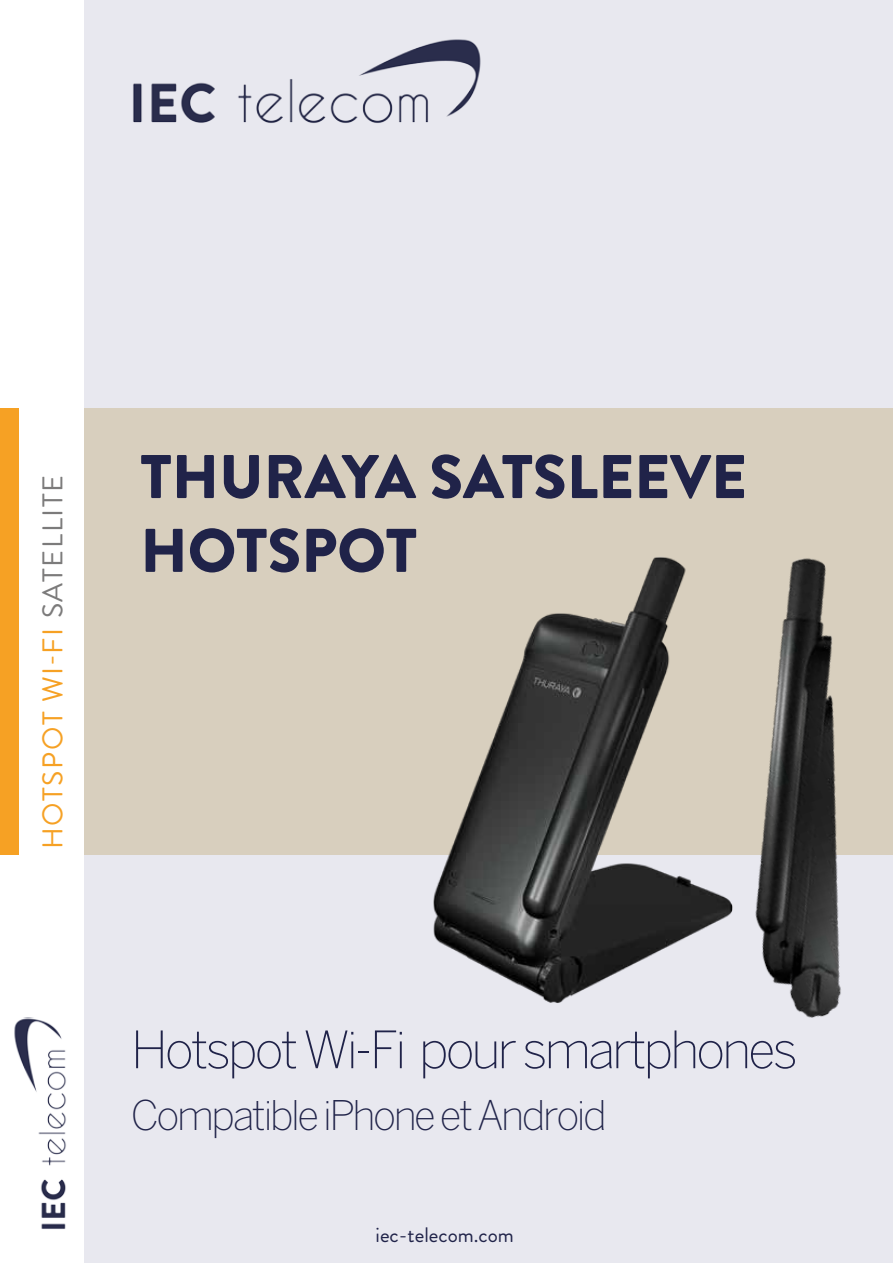
<style>
.page{position:relative;width:893px;height:1263px;background:#fff}
.page>*{position:absolute;margin:0;border:0;box-sizing:border-box;transform-origin:0 0}
.t1{font:900 61.5px/73.8px "Brandon Grotesque";color:#202349}
.t2{font:200 51px "Benton Sans";letter-spacing:-.06em;color:#202349}
.t3{font:200 40.5px "Benton Sans";letter-spacing:-.06em;color:#202349}
.t4{font:28.5px "Brandon Grotesque";letter-spacing:.06em;color:#f6a124}
.t5{font:21px "Brandon Grotesque";color:#202349}
.s1{color:#7c7b7b}
</style>
<div class="page">
<div style="left:84px;top:0;width:809px;height:1263px;background:#e8e8ef"></div>
<div style="left:0;top:408px;width:19px;height:447px;background:#f6a124"></div>
<div style="left:85px;top:408px;width:808px;height:447px;background:#d8cfbe"></div>
<img style="left:433px;top:613px;width:120px;height:390px">
<img style="left:553px;top:557px;width:288px;height:461px">
<img style="left:133px;top:39px;width:348px;height:84px">
<img style="left:14px;top:1017px;width:52px;height:212px">
<p class="t4" style="left:33px;top:849px;width:376px;rotate:-90deg">HOTSPOT WI-FI <span class="s1">SATELLITE</span></p>
<p class="t1" style="left:140px;top:441px;width:608px">THURAYA SATSLEEVE<br>HOTSPOT</p>
<p class="t2" style="left:131px;top:1020px;width:668px">Hotspot Wi-Fi pour smartphones</p>
<p class="t3" style="left:131px;top:1091px;width:477px">Compatible iPhone et Android</p>
<p class="t5" style="left:376px;top:1220px;width:140px">iec-telecom.com</p>
</div>
